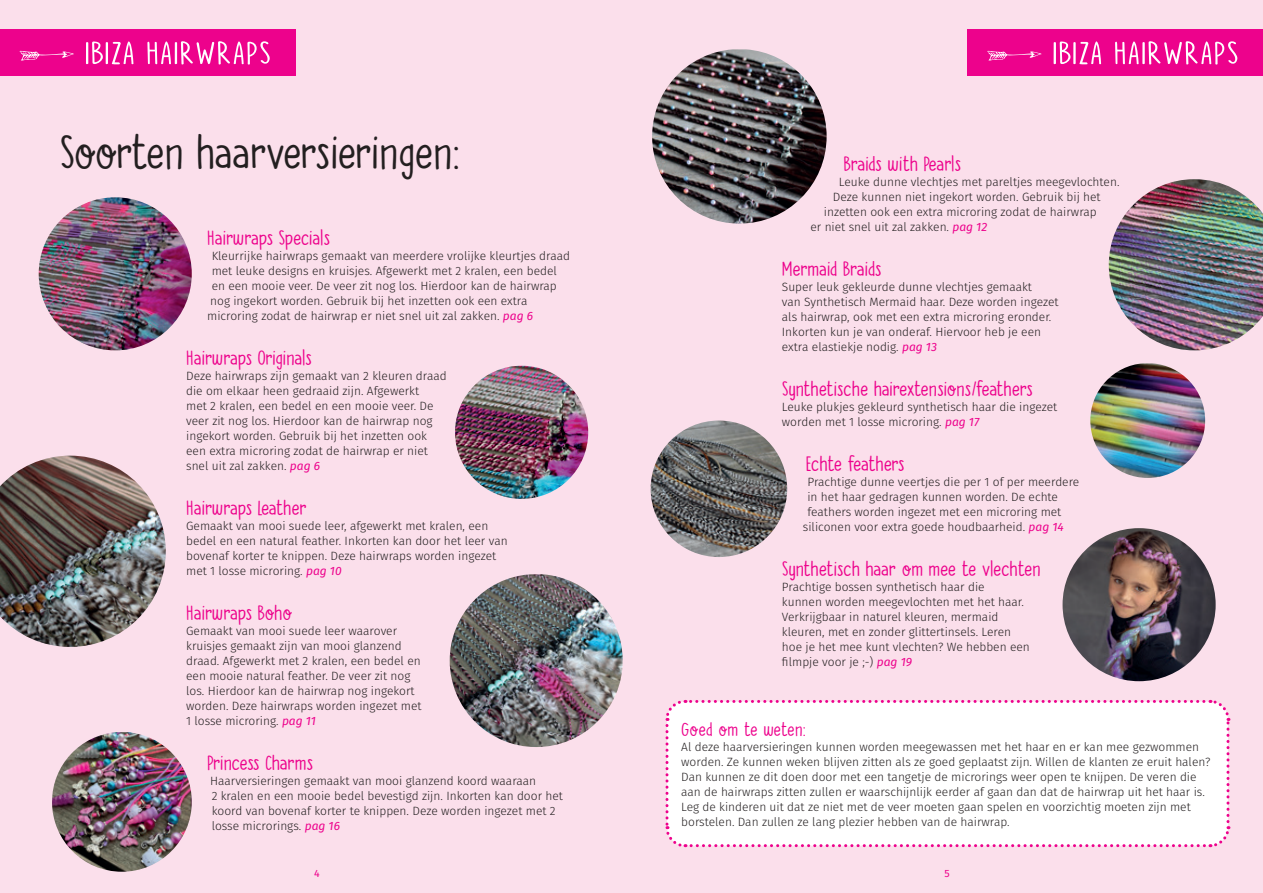
<style>
.page{position:relative;width:1263px;height:893px;background:#fbdfeb}
.page>*{position:absolute;margin:0;border:0;box-sizing:border-box;transform-origin:0 0}
.t1{font:41.4px "DK The Cats Whiskers";letter-spacing:-.03em;color:#231f20}
.t2{font:18px "DK The Cats Whiskers";letter-spacing:-.03em;color:#ed028c}
.t3{font:18px "DK The Cats Whiskers";letter-spacing:-.01em;color:#ed028c}
.t4{font:18px "DK The Cats Whiskers";color:#ed028c}
.t5{font:16.5px "DK The Cats Whiskers";letter-spacing:-.02em;color:#ed028c}
.t6{font:300 12px/15px "Fira Sans";color:#231f20}
.t7{font:10.5px "Fira Sans";color:#ed028c}
.s1{font-weight:400;font-style:italic;color:#ed028c}
</style>
<div class="page">
<div style="left:0;top:30px;width:296px;height:46px;background:#ed028c"></div>
<svg style="left:86px;top:41px;width:47px;height:23px"></svg>
<svg style="left:147px;top:41px;width:123px;height:24px"></svg>
<svg style="left:19px;top:51px;width:55px;height:10px"></svg>
<img style="left:39px;top:197px;width:153px;height:153px;border-radius:77px">
<img style="left:455px;top:366px;width:133px;height:133px;border-radius:67px">
<img style="left:1109px;top:179px;width:154px;height:171px">
<img style="left:450px;top:574px;width:173px;height:173px;border-radius:85px">
<img style="left:651px;top:420px;width:136px;height:137px;border-radius:68px">
<img style="left:0;top:456px;width:166px;height:191px">
<img style="left:1090px;top:363px;width:115px;height:115px;border-radius:56px">
<img style="left:652px;top:49px;width:175px;height:175px;border-radius:85px">
<img style="left:1062px;top:528px;width:154px;height:153px;border-radius:77px">
<div style="left:968px;top:30px;width:295px;height:46px;background:#ed028c"></div>
<svg style="left:1053px;top:41px;width:48px;height:23px"></svg>
<svg style="left:1115px;top:41px;width:122px;height:24px"></svg>
<svg style="left:987px;top:51px;width:55px;height:10px"></svg>
<div style="left:665px;top:699px;width:566px;height:149px;background:#fff"></div>
<img style="left:52px;top:732px;width:140px;height:140px;border-radius:68px">
<h1 class="t1" style="left:60px;top:128px;width:402px">Soorten haarversieringen:</h1>
<h2 class="t2" style="left:207px;top:227px;width:125px">Hairwraps Specials</h2>
<p class="t6" style="left:212px;top:248px;width:360px">Kleurrijke hairwraps gemaakt van meerdere vrolijke kleurtjes draad</p>
<p class="t6" style="left:212px;top:263px;width:347px">met leuke designs en kruisjes. Afgewerkt met 2 kralen, een bedel</p>
<p class="t6" style="left:212px;top:278px;width:347px">en een mooie veer. De veer zit nog los. Hierdoor kan de hairwrap</p>
<p class="t6" style="left:210px;top:293px;width:319px">nog ingekort worden. Gebruik bij het inzetten ook een extra</p>
<p class="t6" style="left:207px;top:308px;width:327px">microring zodat de hairwrap er niet snel uit zal zakken. <span class="s1">pag 6</span></p>
<h2 class="t3" style="left:186px;top:347px;width:127px">Hairwraps Originals</h2>
<p class="t6" style="left:186px;top:368px;width:262px">Deze hairwraps zijn gemaakt van 2 kleuren draad die om elkaar heen gedraaid zijn. Afgewerkt<br>met 2 kralen, een bedel en een mooie veer. De veer zit nog los. Hierdoor kan de hairwrap nog ingekort worden. Gebruik bij het inzetten ook een extra microring zodat de hairwrap er niet snel uit zal zakken. <span class="s1">pag 6</span></p>
<h2 class="t2" style="left:186px;top:497px;width:122px">Hairwraps Leather</h2>
<p class="t6" style="left:186px;top:518px;width:323px">Gemaakt van mooi suede leer, afgewerkt met kralen, een bedel en een natural feather. Inkorten kan door het leer van bovenaf korter te knippen. Deze hairwraps worden ingezet met 1 losse microring. <span class="s1">pag 10</span></p>
<h2 class="t4" style="left:186px;top:602px;width:108px">Hairwraps Boho</h2>
<p class="t6" style="left:186px;top:623px;width:237px">Gemaakt van mooi suede leer waarover kruisjes gemaakt zijn van mooi glanzend draad. Afgewerkt met 2 kralen, een bedel en een mooie natural feather. De veer zit nog los. Hierdoor kan de hairwrap nog ingekort worden. Deze hairwraps worden ingezet met 1 losse microring. <span class="s1">pag 11</span></p>
<h2 class="t2" style="left:207px;top:752px;width:108px">Princess Charms</h2>
<p class="t6" style="left:210px;top:773px;width:354px">Haarversieringen gemaakt van mooi glanzend koord waaraan<br>2 kralen en een mooie bedel bevestigd zijn. Inkorten kan door het koord van bovenaf korter te knippen. Deze worden ingezet met 2 losse microrings. <span class="s1">pag 16</span></p>
<h2 class="t2" style="left:843px;top:153px;width:119px">Braids with Pearls</h2>
<p class="t6" style="left:839px;top:174px;width:282px">Leuke dunne vlechtjes met pareltjes meegevlochten.</p>
<p class="t6" style="left:833px;top:189px;width:269px">Deze kunnen niet ingekort worden. Gebruik bij het</p>
<p class="t6" style="left:824px;top:204px;width:274px">inzetten ook een extra microring zodat de hairwrap</p>
<p class="t6" style="left:810px;top:219px;width:178px">er niet snel uit zal zakken. <span class="s1">pag 12</span></p>
<h2 class="t2" style="left:782px;top:258px;width:101px">Mermaid Braids</h2>
<p class="t6" style="left:782px;top:279px;width:278px">Super leuk gekleurde dunne vlechtjes gemaakt<br>van Synthetisch Mermaid haar. Deze worden ingezet als hairwrap, ook met een extra microring eronder.<br>Inkorten kun je van onderaf. Hiervoor heb je een extra elastiekje nodig. <span class="s1">pag 13</span></p>
<h2 class="t2" style="left:782px;top:378px;width:252px">Synthetische hairextensions/feathers</h2>
<p class="t6" style="left:782px;top:399px;width:277px">Leuke plukjes gekleurd synthetisch haar die ingezet worden met 1 losse microring. <span class="s1">pag 17</span></p>
<h2 class="t2" style="left:806px;top:453px;width:100px">Echte feathers</h2>
<p class="t6" style="left:807px;top:474px;width:273px">Prachtige dunne veertjes die per 1 of per meerdere</p>
<p class="t6" style="left:807px;top:489px;width:252px">in het haar gedragen kunnen worden. De echte</p>
<p class="t6" style="left:807px;top:504px;width:255px">feathers worden ingezet met een microring met</p>
<p class="t6" style="left:803px;top:519px;width:262px">siliconen voor extra goede houdbaarheid. <span class="s1">pag 14</span></p>
<h2 class="t2" style="left:782px;top:558px;width:260px">Synthetisch haar om mee te vlechten</h2>
<p class="t6" style="left:782px;top:579px;width:249px">Prachtige bossen synthetisch haar die<br>kunnen worden meegevlochten met het haar.<br>Verkrijgbaar in naturel kleuren, mermaid kleuren, met en zonder glittertinsels. Leren hoe je het mee kunt vlechten? We hebben een filmpje voor je ;-) <span class="s1">pag 19</span></p>
<h3 class="t5" style="left:681px;top:719px;width:126px">Goed om te weten:</h3>
<p class="t6" style="left:681px;top:739px;width:531px">Al deze haarversieringen kunnen worden meegewassen met het haar en er kan mee gezwommen worden. Ze kunnen weken blijven zitten als ze goed geplaatst zijn. Willen de klanten ze eruit halen?<br>Dan kunnen ze dit doen door met een tangetje de microrings weer open te knijpen. De veren die aan de hairwraps zitten zullen er waarschijnlijk eerder af gaan dan dat de hairwrap uit het haar is.<br>Leg de kinderen uit dat ze niet met de veer moeten gaan spelen en voorzichtig moeten zijn met borstelen. Dan zullen ze lang plezier hebben van de hairwrap.</p>
<p class="t7" style="left:314px;top:866px;width:7px">4</p>
<p class="t7" style="left:944px;top:866px;width:7px">5</p>
</div>
